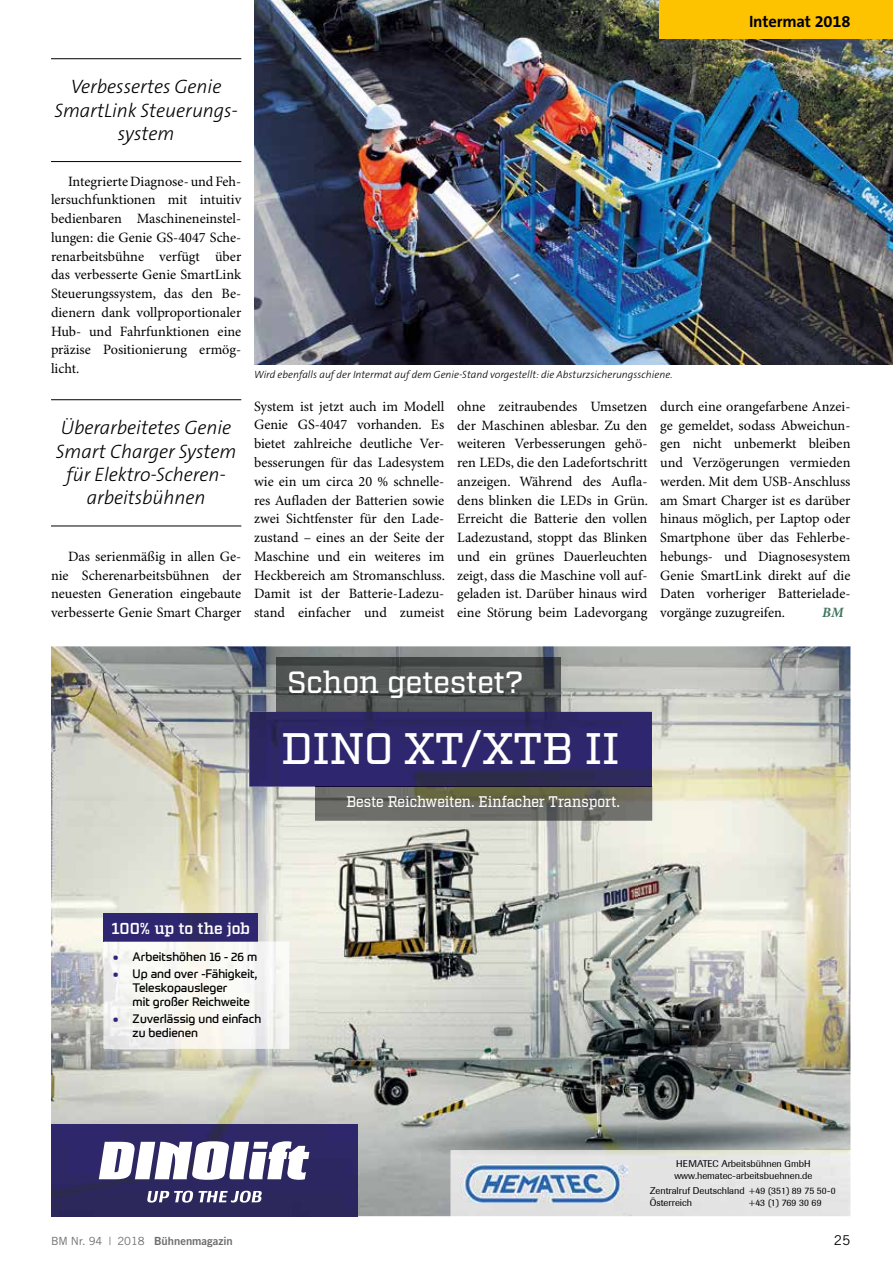
<style>
.page{position:relative;width:893px;height:1263px;background:#fff}
.page>*{position:absolute;margin:0;border:0;box-sizing:border-box;transform-origin:0 0}
.t1{font:500 44.1px "Factoria";letter-spacing:-.005em;color:#fff}
.t2{font:500 30.75px "Factoria";letter-spacing:-.01em;color:#fff}
.t3{font:italic 300 19.5px/23.4px "The Sans B3";letter-spacing:-.005em;color:#000;text-align:center}
.t4{font:700 16.5px "The Sans B7";letter-spacing:-.01em;color:#000}
.t5{font:600 15.9px "Factoria";letter-spacing:-.01em;color:#fff}
.t6{font:500 15.45px "Factoria";letter-spacing:-.01em;color:#fff;scale:.92 1}
.t7{font:14.25px/18.8px "Minion Pro";color:#000;text-align:justify}
.t8{font:italic 700 14.25px "Minion Pro";color:#3f765e}
.t9{font:13.5px "Trade Gothic";color:#000}
.t10{font:12px/13.6px "Prometo";color:#000}
.t11{font:11.25px "Trade Gothic Bold Two";color:#6e6e6e}
.t12{font:italic 300 10.5px "The Sans B3";color:#000}
.t13{font:9.75px/12px "Berthold Imago";color:#000}
.s1{font-weight:900;color:#2d247b}
.s2{font-family:"Trade Gothic"}
</style>
<div class="page">
<img style="left:254px;top:0;width:639px;height:364px">
<div style="left:659px;top:0;width:234px;height:39px;background:#fdc300"></div>
<hr style="left:51px;top:58px;width:190px;height:1px;background:#000">
<hr style="left:51px;top:161px;width:190px;height:1px;background:#000">
<hr style="left:51px;top:399px;width:190px;height:1px;background:#000">
<hr style="left:51px;top:526px;width:190px;height:1px;background:#000">
<img style="left:51px;top:646px;width:266px;height:311px">
<img style="left:317px;top:646px;width:533px;height:103px">
<img style="left:638px;top:749px;width:212px;height:401px">
<img style="left:317px;top:821px;width:321px;height:395px">
<img style="left:51px;top:957px;width:53px;height:168px">
<img style="left:264px;top:957px;width:54px;height:168px">
<img style="left:104px;top:1048px;width:160px;height:77px">
<img style="left:51px;top:1125px;width:306px;height:91px">
<svg style="left:99px;top:1141px;width:210px;height:39px"></svg>
<svg style="left:147px;top:1191px;width:115px;height:11px"></svg>
<img style="left:276px;top:657px;width:284px;height:54px">
<img style="left:249px;top:712px;width:403px;height:75px">
<img style="left:315px;top:787px;width:337px;height:34px">
<img style="left:315px;top:786px;width:337px;height:1px">
<img style="left:104px;top:913px;width:153px;height:29px">
<img style="left:104px;top:942px;width:185px;height:106px">
<img style="left:451px;top:1150px;width:399px;height:66px">
<img style="left:460px;top:1163px;width:168px;height:40px">
<p class="t4" style="left:749px;top:13px;width:103px">Intermat 2018</p>
<h3 class="t3" style="left:54px;top:76px;width:185px">Verbessertes Genie<br>SmartLink Steuerungs&shy;system</h3>
<p class="t7" style="left:51px;top:172px;width:192px;text-indent:17px">Integrierte Diagnose- und Feh&shy;lersuchfunktionen mit intuitiv bedienbaren Maschineneinstel&shy;lungen: die Genie GS-4047 Sche&shy;renarbeitsbühne verfügt über das verbesserte Genie SmartLink Steuerungssystem, das den Be&shy;dienern dank vollproportionaler Hub- und Fahrfunktionen eine präzise Positionierung ermög&shy;licht.</p>
<h3 class="t3" style="left:56px;top:417px;width:182px">Überarbeitetes Genie<br>Smart Charger System für Elektro-Scheren&shy;arbeitsbühnen</h3>
<p class="t7" style="left:51px;top:547px;width:192px;text-indent:17px">Das serienmäßig in allen Ge&shy;nie Scherenarbeitsbühnen der neuesten Generation eingebaute verbesserte Genie Smart Charger</p>
<p class="t12" style="left:254px;top:369px;width:420px">Wird ebenfalls auf der Intermat auf dem Genie-Stand vorgestellt: die Absturzsicherungsschiene.</p>
<p class="t7" style="left:254px;top:397px;width:193px">System ist jetzt auch im Modell Genie GS-4047 vorhanden. Es bietet zahlreiche deutliche Ver&shy;besserungen für das Ladesystem wie ein um circa 20 % schnelle&shy;res Aufladen der Batterien sowie zwei Sichtfenster für den Lade&shy;zustand – eines an der Seite der Maschine und ein weiteres im Heckbereich am Stromanschluss.<br>Damit ist der Batterie-Ladezu&shy;stand einfacher und zumeist</p>
<p class="t7" style="left:457px;top:397px;width:193px">ohne zeitraubendes Umsetzen der Maschinen ablesbar. Zu den weiteren Verbesserungen gehö&shy;ren LEDs, die den Ladefortschritt anzeigen. Während des Aufla&shy;dens blinken die LEDs in Grün.<br>Erreicht die Batterie den vollen Ladezustand, stoppt das Blinken und ein grünes Dauerleuchten zeigt, dass die Maschine voll auf&shy;geladen ist. Darüber hinaus wird eine Störung beim Ladevorgang</p>
<p class="t7" style="left:660px;top:397px;width:192px">durch eine orangefarbene Anzei&shy;ge gemeldet, sodass Abweichun&shy;gen nicht unbemerkt bleiben und Verzögerungen vermieden werden. Mit dem USB-Anschluss am Smart Charger ist es darüber hinaus möglich, per Laptop oder Smartphone über das Fehlerbe&shy;hebungs- und Diagnosesystem Genie SmartLink direkt auf die Daten vorheriger Batterielade&shy;vorgänge zuzugreifen.</p>
<p class="t8" style="left:822px;top:604px;width:23px">BM</p>
<h2 class="t2" style="left:288px;top:664px;width:237px">Schon getestet?</h2>
<h1 class="t1" style="left:282px;top:722px;width:339px">DINO XT/XTB II</h1>
<p class="t6" style="left:346px;top:793px;width:299px">Beste Reichweiten. Einfacher Transport.</p>
<p class="t5" style="left:112px;top:919px;width:140px">100% up to the job</p>
<p class="t10" style="left:113px;top:949px;width:146px"><span class="s1">•</span> Arbeitshöhen 16 - 26 m</p>
<p class="t10" style="left:133px;top:967px;width:126px;text-indent:-20px"><span class="s1">•</span> Up and over -Fähigkeit,<br>Teleskopausleger<br>mit großer Reichweite</p>
<p class="t10" style="left:133px;top:1012px;width:130px;text-indent:-20px"><span class="s1">•</span> Zuverlässig und einfach zu bedienen</p>
<p class="t13" style="left:674px;top:1158px;width:139px">HEMATEC Arbeitsbühnen GmbH www.hematec-arbeitsbuehnen.de</p>
<p class="t13" style="left:650px;top:1185px;width:187px">Zentralruf Deutschland +49 (351) 89 75 50-0<br>Österreich</p>
<p class="t13" style="left:749px;top:1197px;width:74px">+43 (1) 769 30 69</p>
<p class="t11" style="left:51px;top:1234px;width:183px"><span class="s2">BM Nr. 94 | 2018</span> Bühnenmagazin</p>
<p class="t9" style="left:834px;top:1232px;width:18px">25</p>
</div>
